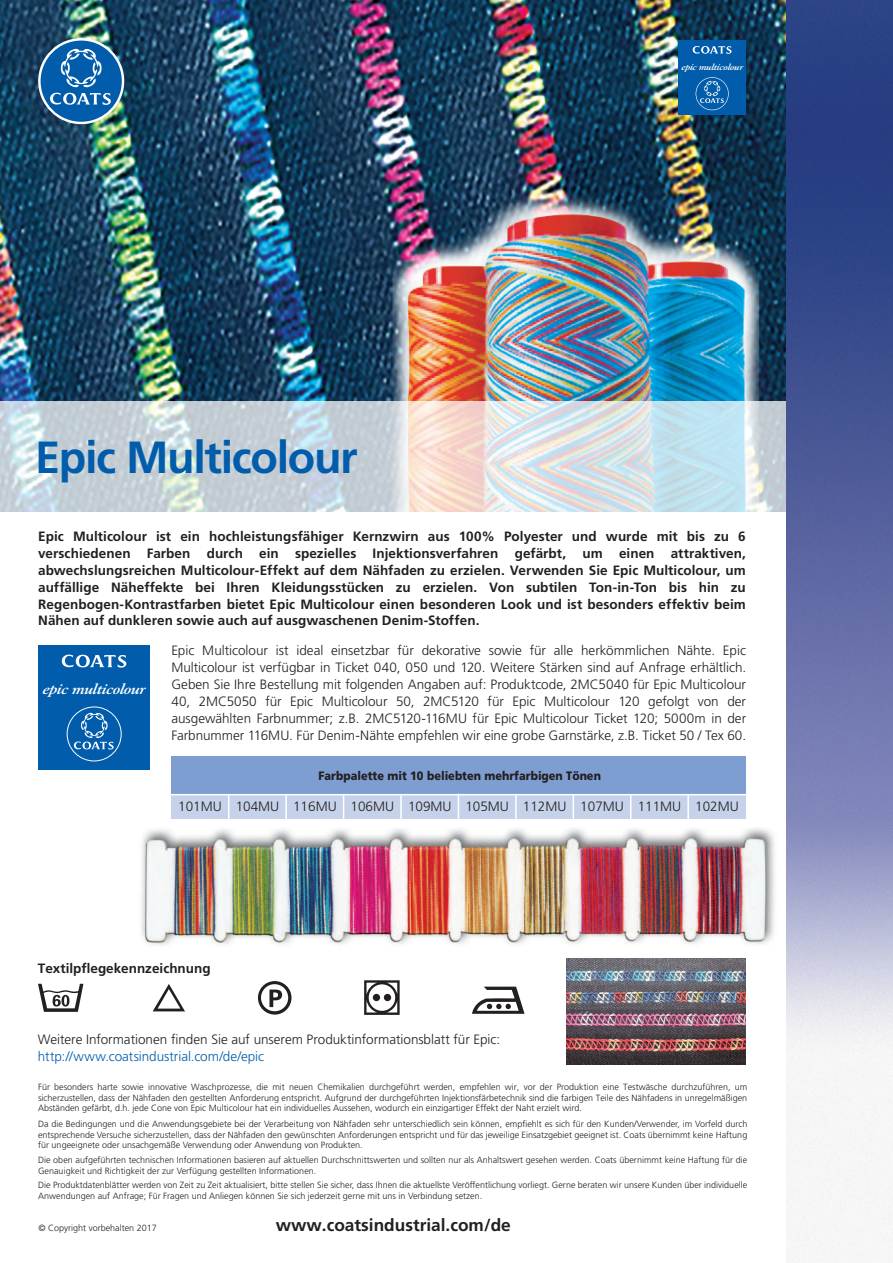
<style>
.page{position:relative;width:893px;height:1263px;background:#fff}
.page>*{position:absolute;margin:0;border:0;box-sizing:border-box;transform-origin:0 0}
.t1{font:700 45px "Frutiger LT Pro";letter-spacing:-.03em;color:#015dab}
.t2{font:700 17.25px "Frutiger LT Pro";color:#231f20}
.t3{font:italic 700 14.85px "Goudy";color:#fff;scale:1.04 1}
.t4{font:300 13.5px/16.8px "Frutiger LT Pro";color:#231f20;text-align:justify}
.t5{font:700 13.5px/16.8px "Frutiger LT Pro";color:#231f20;text-align:justify}
.t6{font:300 13.5px "Frutiger LT Pro";color:#015dab}
.t7{font:900 12.15px "Frutiger LT Pro";color:#231f20;scale:.9 1}
.t8{font:300 9px/10.8px "Frutiger LT Pro";color:#231f20;text-align:justify}
.t9{font:italic 700 8.85px "Goudy";color:#fff;scale:1.04 1}
</style>
<div class="page">
<img style="left:0;top:0;width:786px;height:401px">
<img style="left:141px;top:828px;width:634px;height:117px">
<img style="left:566px;top:958px;width:179px;height:106px">
<div style="left:171px;top:795px;width:574px;height:24px;background:#c6d2ea"></div>
<div style="left:171px;top:757px;width:574px;height:37px;background:#7e9ed2"></div>
<svg style="left:364px;top:980px;width:35px;height:35px"></svg>
<div style="left:384px;top:994px;width:7px;height:7px;background:#231f20;border-radius:50%"></div>
<div style="left:373px;top:994px;width:7px;height:7px;background:#231f20;border-radius:50%"></div>
<svg style="left:38px;top:984px;width:45px;height:28px"></svg>
<svg style="left:258px;top:981px;width:33px;height:34px"></svg>
<svg style="left:153px;top:984px;width:32px;height:27px"></svg>
<svg style="left:472px;top:987px;width:52px;height:27px"></svg>
<img style="left:341px;top:177px;width:445px;height:224px">
<svg style="left:228px;top:795px;width:1px;height:24px"></svg>
<hr style="left:285px;top:795px;width:2px;height:25px;background:#fff">
<svg style="left:343px;top:795px;width:1px;height:24px"></svg>
<hr style="left:400px;top:795px;width:2px;height:26px;background:#fff">
<hr style="left:457px;top:794px;width:2px;height:25px;background:#fff">
<svg style="left:515px;top:795px;width:1px;height:24px"></svg>
<hr style="left:572px;top:794px;width:2px;height:25px;background:#fff">
<svg style="left:630px;top:795px;width:1px;height:24px"></svg>
<hr style="left:687px;top:795px;width:2px;height:25px;background:#fff">
<svg style="left:0;top:401px;width:786px;height:111px;background:#d1d9de"></svg>
<img style="left:786px;top:0;width:106px;height:1263px">
<div style="left:38px;top:38px;width:86px;height:86px;border:5px solid #fff;border-radius:50%"></div>
<div style="left:41px;top:41px;width:81px;height:81px;background:#015dab;border-radius:50%"></div>
<svg style="left:50px;top:49px;width:62px;height:56px"></svg>
<div style="left:678px;top:40px;width:67px;height:75px;background:#015dab"></div>
<svg style="left:695px;top:77px;width:33px;height:33px"></svg>
<div style="left:696px;top:78px;width:32px;height:32px;background:#015dab;border-radius:50%"></div>
<svg style="left:699px;top:81px;width:25px;height:22px"></svg>
<svg style="left:692px;top:46px;width:40px;height:8px"></svg>
<div style="left:38px;top:645px;width:112px;height:125px;background:#015dab"></div>
<svg style="left:67px;top:706px;width:55px;height:55px"></svg>
<div style="left:68px;top:707px;width:53px;height:53px;background:#015dab;border-radius:50%"></div>
<svg style="left:74px;top:713px;width:40px;height:37px"></svg>
<svg style="left:61px;top:655px;width:66px;height:13px"></svg>
<h1 class="t1" style="left:35px;top:431px;width:324px">Epic Multicolour</h1>
<p class="t9" style="left:681px;top:61px;width:64px">epicmulticolour</p>
<p class="t5" style="left:38px;top:528px;width:709px">Epic Multicolour ist ein hochleistungsfähiger Kernzwirn aus 100% Polyester und wurde mit bis zu 6 verschiedenen Farben durch ein spezielles Injektionsverfahren gefärbt, um einen attraktiven, abwechslungsreichen Multicolour-Effekt auf dem Nähfaden zu erzielen. Verwenden Sie Epic Multicolour, um auffällige Näheffekte bei Ihren Kleidungsstücken zu erzielen. Von subtilen Ton-in-Ton bis hin zu Regenbogen-Kontrastfarben bietet Epic Multicolour einen besonderen Look und ist besonders effektiv beim Nähen auf dunkleren sowie auch auf ausgwaschenen Denim-Stoffen.</p>
<p class="t4" style="left:171px;top:642px;width:576px">Epic Multicolour ist ideal einsetzbar für dekorative sowie für alle herkömmlichen Nähte. Epic Multicolour ist verfügbar in Ticket 040, 050 und 120. Weitere Stärken sind auf Anfrage erhältlich.<br>Geben Sie Ihre Bestellung mit folgenden Angaben auf: Produktcode, 2MC5040 für Epic Multicolour 40, 2MC5050 für Epic Multicolour 50, 2MC5120 für Epic Multicolour 120 gefolgt von der ausgewählten Farbnummer; z.B. 2MC5120-116MU für Epic Multicolour Ticket 120; 5000m in der Farbnummer 116MU. Für Denim-Nähte empfehlen wir eine grobe Garnstärke, z.B. Ticket 50 / Tex 60.</p>
<h3 class="t3" style="left:42px;top:680px;width:105px">epicmulticolour</h3>
<h3 class="t7" style="left:318px;top:768px;width:315px">Farbpalette mit 10 beliebten mehrfarbigen Tönen</h3>
<h3 class="t4" style="left:178px;top:798px;width:562px">101MU 104MU 116MU 106MU 109MU 105MU 112MU 107MU 111MU 102MU</h3>
<h3 class="t5" style="left:38px;top:960px;width:174px">Textilpflegekennzeichnung</h3>
<h3 class="t4" style="left:38px;top:1031px;width:464px">Weitere Informationen finden Sie auf unserem Produktinformationsblatt für Epic:</h3>
<h3 class="t6" style="left:38px;top:1048px;width:228px">http://www.coatsindustrial.com/de/epic</h3>
<p class="t8" style="left:38px;top:1082px;width:710px">Für besonders harte sowie innovative Waschprozesse, die mit neuen Chemikalien durchgeführt werden, empfehlen wir, vor der Produktion eine Testwäsche durchzuführen, um sicherzustellen, dass der Nähfaden den gestellten Anforderung entspricht. Aufgrund der durchgeführten Injektionsfärbetechnik sind die farbigen Teile des Nähfadens in unregelmäßigen Abständen gefärbt, d.h. jede Cone von Epic Multicolour hat ein individuelles Aussehen, wodurch ein einzigartiger Effekt der Naht erzielt wird.</p>
<p class="t8" style="left:38px;top:1118px;width:710px">Da die Bedingungen und die Anwendungsgebiete bei der Verarbeitung von Nähfaden sehr unterschiedlich sein können, empfiehlt es sich für den Kunden/Verwender, im Vorfeld durch entsprechende Versuche sicherzustellen, dass der Nähfaden den gewünschten Anforderungen entspricht und für das jeweilige Einsatzgebiet geeignet ist. Coats übernimmt keine Haftung für ungeeignete oder unsachgemäße Verwendung oder Anwendung von Produkten.</p>
<p class="t8" style="left:38px;top:1154px;width:710px">Die oben aufgeführten technischen Informationen basieren auf aktuellen Durchschnittswerten und sollten nur als Anhaltswert gesehen werden. Coats übernimmt keine Haftung für die<br>Genauigkeit und Richtigkeit der zur Verfügung gestellten Informationen.</p>
<p class="t8" style="left:38px;top:1180px;width:710px">Die Produktdatenblätter werden von Zeit zu Zeit aktualisiert, bitte stellen Sie sicher, dass Ihnen die aktuellste Veröffentlichung vorliegt. Gerne beraten wir unsere Kunden über individuelle<br>Anwendungen auf Anfrage; Für Fragen und Anliegen können Sie sich jederzeit gerne mit uns in Verbindung setzen.</p>
<h2 class="t2" style="left:276px;top:1215px;width:236px">www.coatsindustrial.com/de</h2>
<p class="t8" style="left:39px;top:1223px;width:120px">© Copyright vorbehalten 2017</p>
</div>
